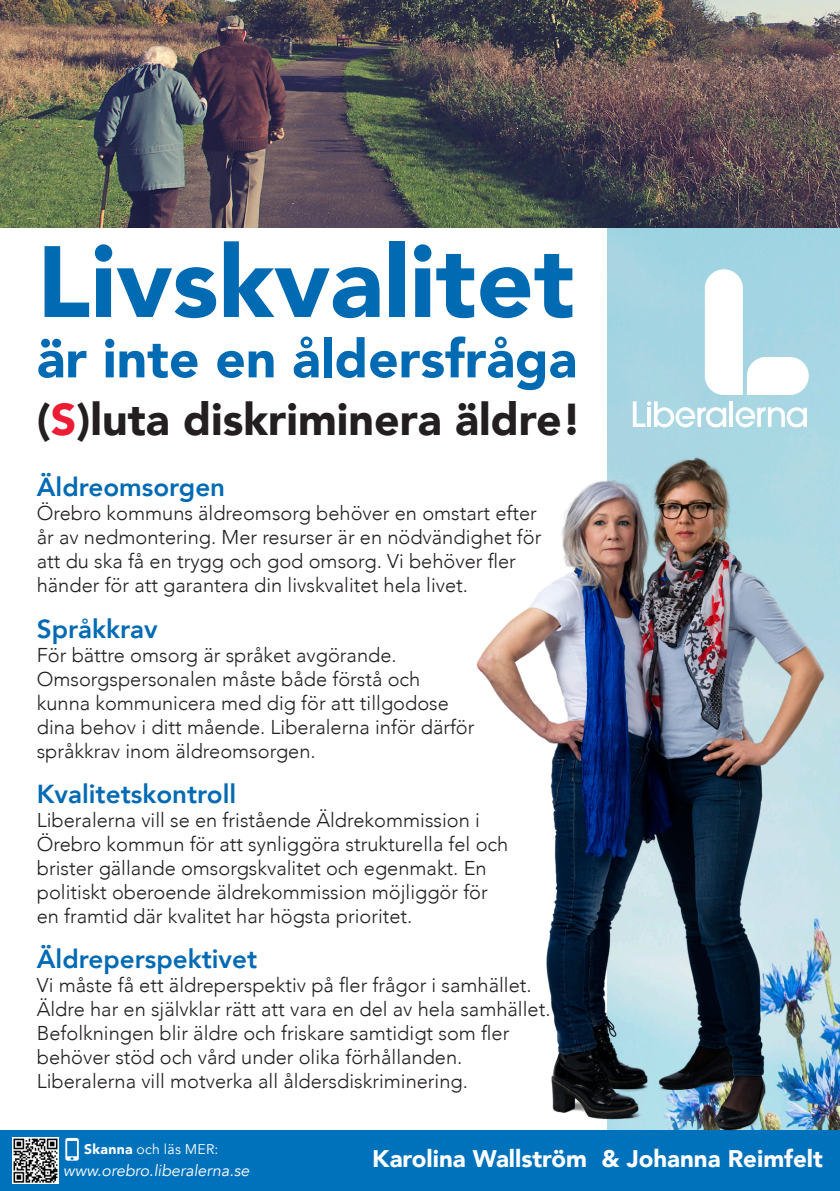
<style>
.page{position:relative;width:840px;height:1191px;background:#fff}
.page>*{position:absolute;margin:0;border:0;box-sizing:border-box;transform-origin:0 0}
.t1{font:900 100px "Avenir";color:#006ab3}
.t2{font:900 53.2px "Avenir";color:#006ab3}
.t3{font:900 44.6px "Avenir";color:#231f20}
.t4{font:800 26px "Avenir";color:#006ab3}
.t5{font:900 24px "Avenir";color:#fff}
.t6{font:300 20px "Avenir";color:#231f20}
.t7{font:italic 16px "Avenir";color:#fff}
.t8{font:14px "Avenir";letter-spacing:.02em;color:#fff}
.s1{color:#ed1b34}
.s2{font-weight:900}
</style>
<div class="page">
<div style="left:607px;top:226px;width:232px;height:965px;background:#a3d4e2"></div>
<div style="left:0;top:1130px;width:839px;height:61px;background:#0072bc"></div>
<hr style="left:729px;top:401px;width:3px;height:26px;background:#fff">
<svg style="left:632px;top:401px;width:46px;height:6px"></svg>
<svg style="left:704px;top:269px;width:104px;height:126px"></svg>
<svg style="left:65px;top:1138px;width:14px;height:22px"></svg>
<img style="left:12px;top:1137px;width:46px;height:46px">
<img style="left:476px;top:407px;width:363px;height:724px">
<img style="left:0;top:0;width:839px;height:227px">
<p class="t1" style="left:37px;top:196px;width:539px">Livskvalitet</p>
<p class="t2" style="left:37px;top:313px;width:541px">är inte en åldersfråga</p>
<p class="t3" style="left:37px;top:381px;width:546px">(<span class="s1">S</span>)luta diskriminera äldre!</p>
<p class="t4" style="left:37px;top:467px;width:190px">Äldreomsorgen</p>
<p class="t6" style="left:37px;top:501px;width:501px">Örebro kommuns äldreomsorg behöver en omstart efter</p>
<p class="t6" style="left:37px;top:525px;width:506px">år av nedmontering. Mer resurser är en nödvändighet för</p>
<p class="t6" style="left:37px;top:549px;width:480px">att du ska få en trygg och god omsorg. Vi behöver fler</p>
<p class="t6" style="left:37px;top:573px;width:432px">händer för att garantera din livskvalitet hela livet.</p>
<p class="t4" style="left:37px;top:608px;width:122px">Språkkrav</p>
<p class="t6" style="left:37px;top:643px;width:361px">För bättre omsorg är språket avgörande.</p>
<p class="t6" style="left:37px;top:667px;width:385px">Omsorgspersonalen måste både förstå och</p>
<p class="t6" style="left:37px;top:691px;width:413px">kunna kommunicera med dig för att tillgodose</p>
<p class="t6" style="left:37px;top:715px;width:439px">dina behov i ditt mående. Liberalerna inför därför</p>
<p class="t6" style="left:37px;top:739px;width:280px">språkkrav inom äldreomsorgen.</p>
<p class="t4" style="left:37px;top:773px;width:201px">Kvalitetskontroll</p>
<p class="t6" style="left:37px;top:808px;width:444px">Liberalerna vill se en fristående Äldrekommission i</p>
<p class="t6" style="left:37px;top:832px;width:473px">Örebro kommun för att synliggöra strukturella fel och</p>
<p class="t6" style="left:37px;top:856px;width:451px">brister gällande omsorgskvalitet och egenmakt. En</p>
<p class="t6" style="left:37px;top:880px;width:452px">politiskt oberoende äldrekommission möjliggör för</p>
<p class="t6" style="left:37px;top:904px;width:377px">en framtid där kvalitet har högsta prioritet.</p>
<p class="t4" style="left:37px;top:938px;width:222px">Äldreperspektivet</p>
<p class="t6" style="left:37px;top:973px;width:496px">Vi måste få ett äldreperspektiv på fler frågor i samhället.</p>
<p class="t6" style="left:37px;top:997px;width:515px">Äldre har en självklar rätt att vara en del av hela samhället.</p>
<p class="t6" style="left:37px;top:1021px;width:474px">Befolkningen blir äldre och friskare samtidigt som fler</p>
<p class="t6" style="left:37px;top:1045px;width:427px">behöver stöd och vård under olika förhållanden.</p>
<p class="t6" style="left:37px;top:1069px;width:432px">Liberalerna vill motverka all åldersdiskriminering.</p>
<p class="t8" style="left:84px;top:1140px;width:136px"><span class="s2">Skanna</span> och läs MER:</p>
<p class="t7" style="left:63px;top:1160px;width:188px">www.orebro.liberalerna.se</p>
<p class="t5" style="left:372px;top:1137px;width:452px">Karolina Wallström &amp; Johanna Reimfelt</p>
</div>
